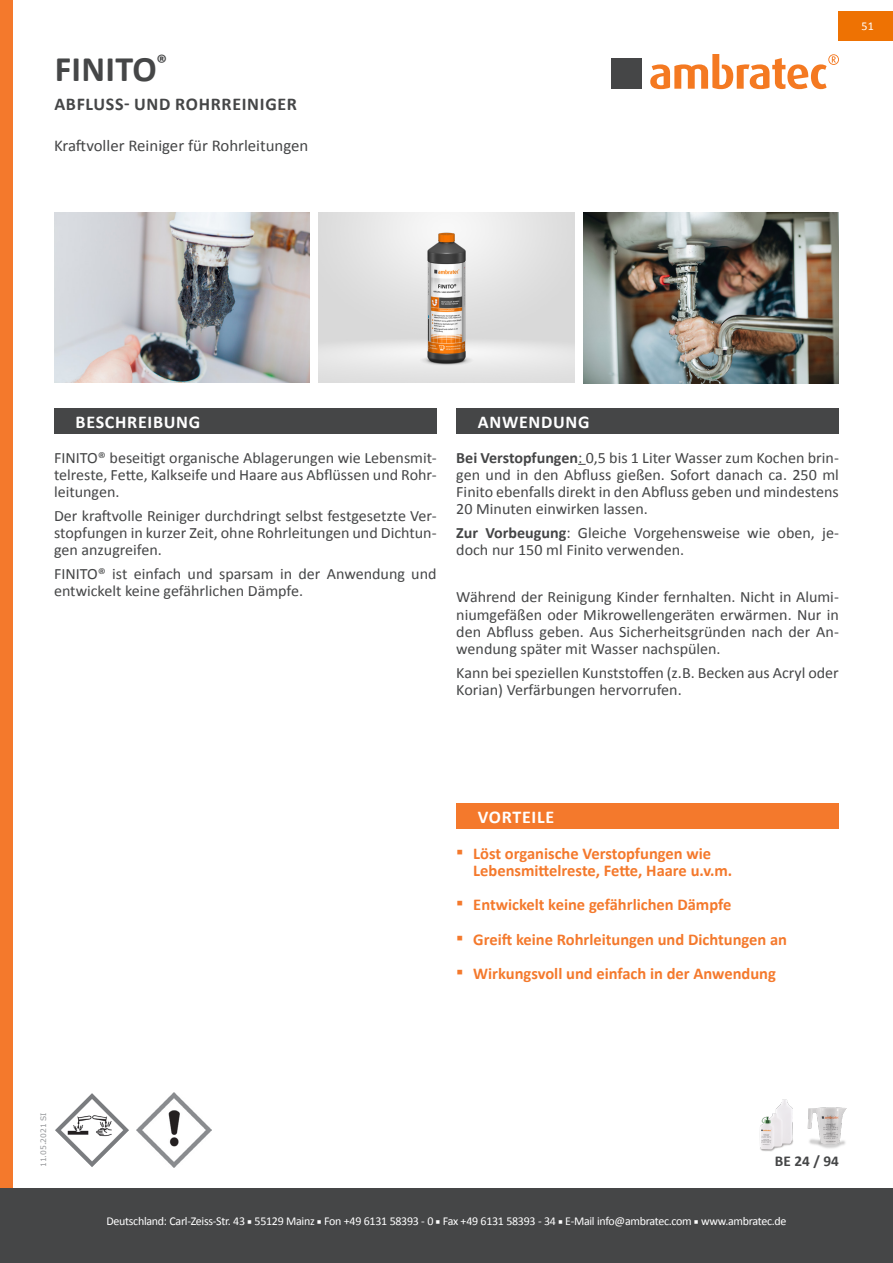
<style>
.page{position:relative;width:893px;height:1263px;background:#fff}
.page>*{position:absolute;margin:0;border:0;box-sizing:border-box;transform-origin:0 0}
.t1{font:700 36px "Calibri";letter-spacing:.01em;color:#454647}
.t2{font:700 18px "Calibri";letter-spacing:.04em;color:#fff}
.t3{font:700 18px "Calibri";letter-spacing:.035em;color:#454647}
.t4{font:700 16.5px/17.2px "Calibri";color:#f4792c}
.t5{font:16.5px "Calibri";color:#454647}
.t6{font:15.75px/17.2px "Calibri";color:#454647;text-align:justify}
.t7{font:700 15px "Calibri";color:#454647}
.t8{font:12px "Calibri";letter-spacing:-.025em;color:#fff}
.t9{font:7.5px "Verdana";color:#939598}
.s1{font-weight:700}
.s2{font-size:21px}
.s3{font-family:"Minion Pro"}
</style>
<div class="page">
<div style="left:0;top:0;width:13px;height:1263px;background:#f4792c"></div>
<div style="left:0;top:1188px;width:893px;height:75px;background:#454647"></div>
<svg style="left:650px;top:54px;width:189px;height:35px"></svg>
<div style="left:611px;top:58px;width:31px;height:31px;background:#454647"></div>
<div style="left:839px;top:11px;width:54px;height:29px;background:#ee7203"></div>
<div style="left:456px;top:804px;width:383px;height:25px;background:#f4792c"></div>
<div style="left:456px;top:408px;width:383px;height:26px;background:#454647"></div>
<div style="left:54px;top:408px;width:383px;height:26px;background:#454647"></div>
<img style="left:584px;top:213px;width:255px;height:171px">
<img style="left:361px;top:213px;width:170px;height:170px">
<img style="left:54px;top:213px;width:255px;height:170px">
<img style="left:55px;top:1093px;width:74px;height:74px">
<img style="left:137px;top:1092px;width:75px;height:75px">
<img style="left:816px;top:1107px;width:31px;height:42px">
<img style="left:760px;top:1099px;width:56px;height:53px">
<h1 class="t1" style="left:55px;top:44px;width:114px">FINITO<sup>®</sup></h1>
<p class="t3" style="left:54px;top:91px;width:244px">ABFLUSS- UND ROHRREINIGER</p>
<p class="t5" style="left:54px;top:136px;width:256px">Kraftvoller Reiniger für Rohrleitungen</p>
<p class="t8" style="left:862px;top:19px;width:14px">51</p>
<p class="t2" style="left:76px;top:409px;width:126px">BESCHREIBUNG</p>
<p class="t2" style="left:478px;top:409px;width:113px">ANWENDUNG</p>
<p class="t6" style="left:54px;top:448px;width:384px">FINITO® beseitigt organische Ablagerungen wie Lebensmit&shy;telreste, Fette, Kalkseife und Haare aus Abflüssen und Rohr&shy;leitungen.</p>
<p class="t6" style="left:54px;top:506px;width:384px">Der kraftvolle Reiniger durchdringt selbst festgesetzte Ver&shy;stopfungen in kurzer Zeit, ohne Rohrleitungen und Dichtun&shy;gen anzugreifen.</p>
<p class="t6" style="left:54px;top:564px;width:384px">FINITO® ist einfach und sparsam in der Anwendung und entwickelt keine gefährlichen Dämpfe.</p>
<p class="t6" style="left:456px;top:448px;width:384px"><span class="s1">Bei Verstopfungen</span>: 0,5 bis 1 Liter Wasser zum Kochen brin&shy;gen und in den Abfluss gießen. Sofort danach ca. 250 ml Finito ebenfalls direkt in den Abfluss geben und mindestens 20 Minuten einwirken lassen.</p>
<p class="t6" style="left:456px;top:523px;width:384px"><span class="s1">Zur Vorbeugung</span>: Gleiche Vorgehensweise wie oben, je&shy;doch nur 150 ml Finito verwenden.</p>
<p class="t6" style="left:456px;top:588px;width:384px">Während der Reinigung Kinder fernhalten. Nicht in Alumi&shy;niumgefäßen oder Mikrowellengeräten erwärmen. Nur in den Abfluss geben. Aus Sicherheitsgründen nach der An&shy;wendung später mit Wasser nachspülen.</p>
<p class="t6" style="left:456px;top:663px;width:384px">Kann bei speziellen Kunststoffen (z.B. Becken aus Acryl oder<br>Korian) Verfärbungen hervorrufen.</p>
<p class="t2" style="left:478px;top:804px;width:78px">VORTEILE</p>
<p class="t4" style="left:473px;top:844px;width:260px;text-indent:-17px"><span class="s2">▪</span> Löst organische Verstopfungen wie<br>Lebensmittelreste, Fette, Haare u.v.m.</p>
<p class="t4" style="left:456px;top:896px;width:277px"><span class="s2">▪</span> Entwickelt keine gefährlichen Dämpfe</p>
<p class="t4" style="left:456px;top:930px;width:332px"><span class="s2">▪</span> Greift keine Rohrleitungen und Dichtungen an</p>
<p class="t4" style="left:456px;top:965px;width:321px"><span class="s2">▪</span> Wirkungsvoll und einfach in der Anwendung</p>
<p class="t9" style="left:39px;top:1167px;width:56px;rotate:-90deg">11.05.2021 SI</p>
<p class="t7" style="left:775px;top:1151px;width:66px">BE 24 / 94</p>
<p class="t8" style="left:106px;top:1214px;width:682px">Deutschland: Carl-Zeiss-Str. 43 <span class="s3">■</span> 55129 Mainz <span class="s3">■</span> Fon +49 6131 58393 - 0 <span class="s3">■</span> Fax +49 6131 58393 - 34 <span class="s3">■</span> E-Mail info@ambratec.com <span class="s3">■</span> www.ambratec.de</p>
</div>
